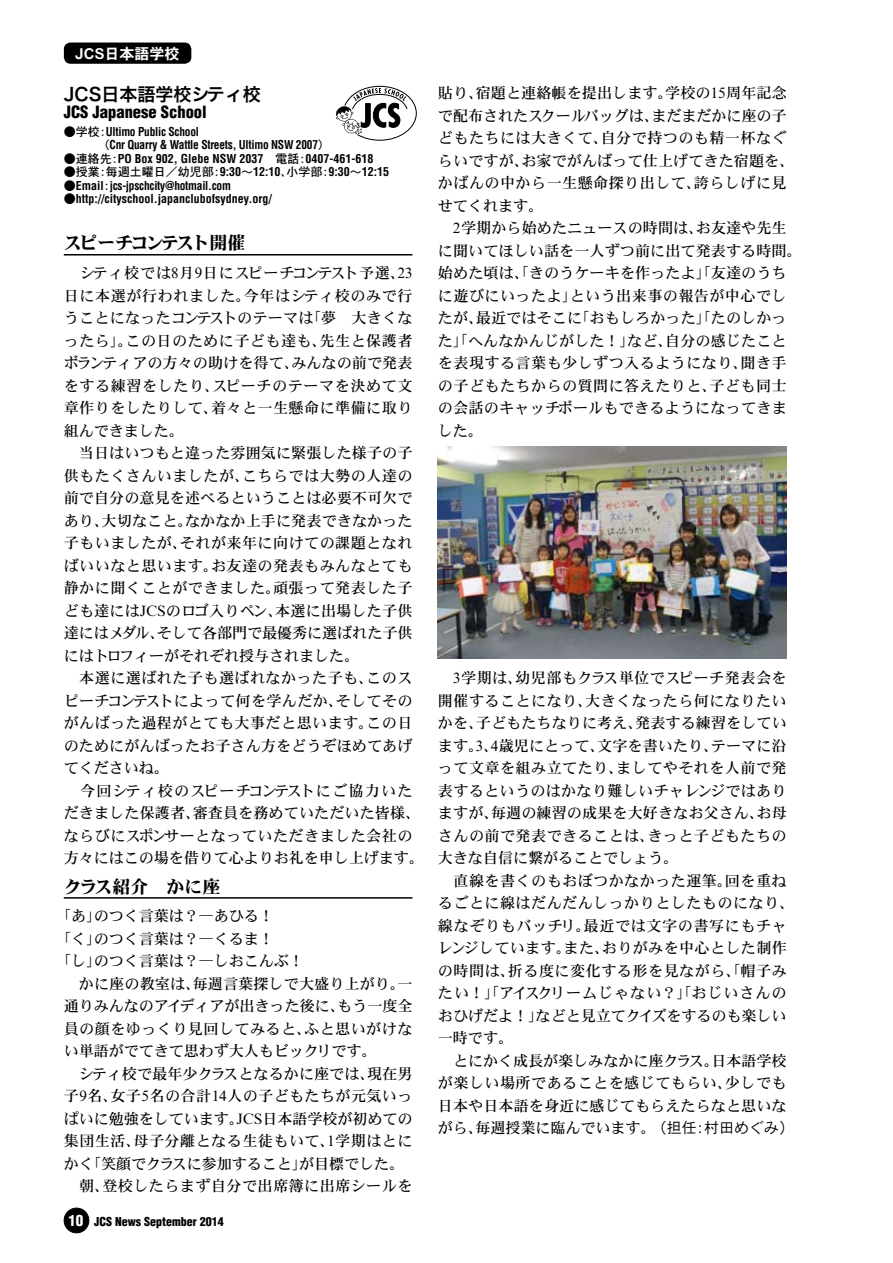
<style>
.page{position:relative;width:893px;height:1263px;background:#fff}
.page>*{position:absolute;margin:0;border:0;box-sizing:border-box;transform-origin:0 0}
.t1{font:18px "Hira Kaku Pro N W6";color:#000}
.t2{font:18px "DFHS Mincho W9";letter-spacing:-.15em;color:#000}
.t3{font:18px "DFHS Mincho W9";color:#000}
.t4{font:900 condensed 16.5px "Helvetica";color:#000}
.t5{font:15px/22.5px "DFHS Mincho W5";letter-spacing:.02em;color:#000}
.t6{font:15px "DFHS Mincho W5";color:#000}
.t7{font:15px "DFHS Gothic W7";color:#fff}
.t8{font:700 condensed 12px "Helvetica";color:#000}
.t9{font:700 condensed 12px/13.5px "Helvetica";letter-spacing:-.02em;color:#000;scale:.95 1}
.t10{font:12px "DFHS Gothic W5";color:#000}
.t11{font:700 condensed 12px "Helvetica";letter-spacing:-.02em;color:#000}
.t12{font:900 condensed 12px "Helvetica";color:#000}
.s1{font-family:"DFHS Gothic W5";font-weight:400;font-stretch:normal}
.s2{font-family:"Helvetica";font-weight:700;font-stretch:condensed}
.s3{font-size:15px;color:#fff}
.s4{font-family:"DFHS Gothic W3"}
</style>
<div class="page">
<div style="left:64px;top:1208px;width:25px;height:25px;background:#000;border-radius:50%"></div>
<div style="left:64px;top:1208px;width:25px;height:25px;border:1px solid #000;border-radius:50%"></div>
<svg style="left:336px;top:86px;width:81px;height:55px"></svg>
<div style="left:64px;top:43px;width:127px;height:21px;background:#000;border-radius:7px"></div>
<hr style="left:64px;top:254px;width:348px;height:1px;background:#000">
<hr style="left:64px;top:897px;width:348px;height:2px;background:#000">
<img style="left:438px;top:446px;width:349px;height:212px">
<p class="t7" style="left:75px;top:46px;width:106px">JCS日本語学校</p>
<p class="t1" style="left:64px;top:78px;width:199px">JCS日本語学校シティ校</p>
<p class="t4" style="left:64px;top:101px;width:144px">JCS Japanese School</p>
<p class="t9" style="left:98px;top:125px;width:244px;text-indent:-35px"><span class="s1">●学校：</span>Ultimo Public School<br><span class="s1">（</span>Cnr Quarry &amp; Wattle Streets, Ultimo NSW 2007<span class="s1">）</span></p>
<p class="t8" style="left:64px;top:151px;width:311px"><span class="s1">●連絡先：</span>PO Box 902, Glebe NSW 2037 <span class="s1">電話：</span>0407-461-618</p>
<p class="t10" style="left:64px;top:166px;width:327px">●授業：毎週土曜日／幼児部：<span class="s2">9:30</span>〜<span class="s2">12:10</span>、小学部：<span class="s2">9:30</span>〜<span class="s2">12:15</span></p>
<p class="t11" style="left:64px;top:178px;width:169px"><span class="s1">●</span>Email<span class="s1">：</span>jcs-jpschcity@hotmail.com</p>
<p class="t8" style="left:64px;top:192px;width:209px"><span class="s1">●</span>http://cityschool.japanclubofsydney.org/</p>
<p class="t2" style="left:64px;top:234px;width:183px">スピーチコンテスト開催</p>
<p class="t5" style="left:64px;top:262px;width:362px">　シティ校では8月9日にスピーチコンテスト予選、23日に本選が行われました。今年はシティ校のみで行うことになったコンテストのテーマは「夢　大きくなったら」。この日のために子ども達も、先生と保護者ボランティアの方々の助けを得て、みんなの前で発表をする練習をしたり、スピーチのテーマを決めて文章作りをしたりして、着々と一生懸命に準備に取り組んできました。<br>　当日はいつもと違った雰囲気に緊張した様子の子供もたくさんいましたが、こちらでは大勢の人達の前で自分の意見を述べるということは必要不可欠であり、大切なこと。なかなか上手に発表できなかった子もいましたが、それが来年に向けての課題となればいいなと思います。お友達の発表もみんなとても静かに聞くことができました。頑張って発表した子ども達にはJCSのロゴ入りペン、本選に出場した子供達にはメダル、そして各部門で最優秀に選ばれた子供にはトロフィーがそれぞれ授与されました。<br>　本選に選ばれた子も選ばれなかった子も、このスピーチコンテストによって何を学んだか、そしてそのがんばった過程がとても大事だと思います。この日のためにがんばったお子さん方をどうぞほめてあげてくださいね。<br>　今回シティ校のスピーチコンテストにご協力いただきました保護者、審査員を務めていただいた皆様、ならびにスポンサーとなっていただきました会社の方々にはこの場を借りて心よりお礼を申し上げます。</p>
<p class="t3" style="left:64px;top:877px;width:158px">クラス紹介　かに座</p>
<p class="t6" style="left:56px;top:908px;width:219px">「あ」のつく言葉は？—あひる！</p>
<p class="t6" style="left:56px;top:931px;width:219px">「く」のつく言葉は？—くるま！</p>
<p class="t6" style="left:56px;top:953px;width:249px">「し」のつく言葉は？—しおこんぶ！</p>
<p class="t5" style="left:64px;top:973px;width:350px">　かに座の教室は、毎週言葉探しで大盛り上がり。一</p>
<p class="t6" style="left:64px;top:998px;width:350px">通りみんなのアイディアが出きった後に、もう一度全</p>
<p class="t5" style="left:64px;top:1018px;width:350px">員の顔をゆっくり見回してみると、ふと思いがけな</p>
<p class="t6" style="left:64px;top:1043px;width:314px">い単語がでてきて思わず大人もビックリです。</p>
<p class="t5" style="left:64px;top:1063px;width:350px">　シティ校で最年少クラスとなるかに座では、現在男</p>
<p class="t5" style="left:64px;top:1085px;width:350px">子9名、女子5名の合計14人の子どもたちが元気いっ</p>
<p class="t6" style="left:64px;top:1111px;width:350px">ぱいに勉強をしています。JCS日本語学校が初めての</p>
<p class="t5" style="left:64px;top:1130px;width:350px">集団生活、母子分離となる生徒もいて、1学期はとに</p>
<p class="t6" style="left:64px;top:1156px;width:342px">かく「笑顔でクラスに参加すること」が目標でした。</p>
<p class="t5" style="left:64px;top:1175px;width:350px">　朝、登校したらまず自分で出席簿に出席シールを</p>
<p class="t12" style="left:68px;top:1214px;width:157px"><span class="s3">10</span> JCS News September 2014</p>
<p class="t5" style="left:438px;top:82px;width:365px">貼り、宿題と連絡帳を提出します。学校の15周年記念で配布されたスクールバッグは、まだまだかに座の子どもたちには大きくて、自分で持つのも精一杯なぐらいですが、お家でがんばって仕上げてきた宿題を、かばんの中から一生懸命探り出して、誇らしげに見せてくれます。<br>　2学期から始めたニュースの時間は、お友達や先生に聞いてほしい話を一人ずつ前に出て発表する時間。始めた頃は、「きのうケーキを作ったよ」「友達のうちに遊びにいったよ」という出来事の報告が中心でしたが、最近ではそこに「おもしろかった」「たのしかった」「へんなかんじがした！」など、自分の感じたことを表現する言葉も少しずつ入るようになり、聞き手の子どもたちからの質問に答えたりと、子ども同士の会話のキャッチボールもできるようになってきました。</p>
<p class="t5" style="left:438px;top:667px;width:358px">　3学期は、幼児部もクラス単位でスピーチ発表会を開催することになり、大きくなったら何になりたいかを、子どもたちなりに考え、発表する練習をしています。3、4歳児にとって、文字を書いたり、テーマに沿って文章を組み立てたり、ましてやそれを人前で発表するというのはかなり難しいチャレンジではありますが、毎週の練習の成果を大好きなお父さん、お母さんの前で発表できることは、きっと子どもたちの大きな自信に繋がることでしょう。<br>　直線を書くのもおぼつかなかった運筆。回を重ねるごとに線はだんだんしっかりとしたものになり、線なぞりもバッチリ。最近では文字の書写にもチャレンジしています。また、おりがみを中心とした制作の時間は、折る度に変化する形を見ながら、「帽子みたい！」「アイスクリームじゃない？」「おじいさんのおひげだよ！」などと見立てクイズをするのも楽しい一時です。<br>　とにかく成長が楽しみなかに座クラス。日本語学校が楽しい場所であることを感じてもらい、少しでも日本や日本語を身近に感じてもらえたらなと思いながら、毎週授業に臨んでいます。 <span class="s4">（担任：村田めぐみ）</span></p>
</div>
